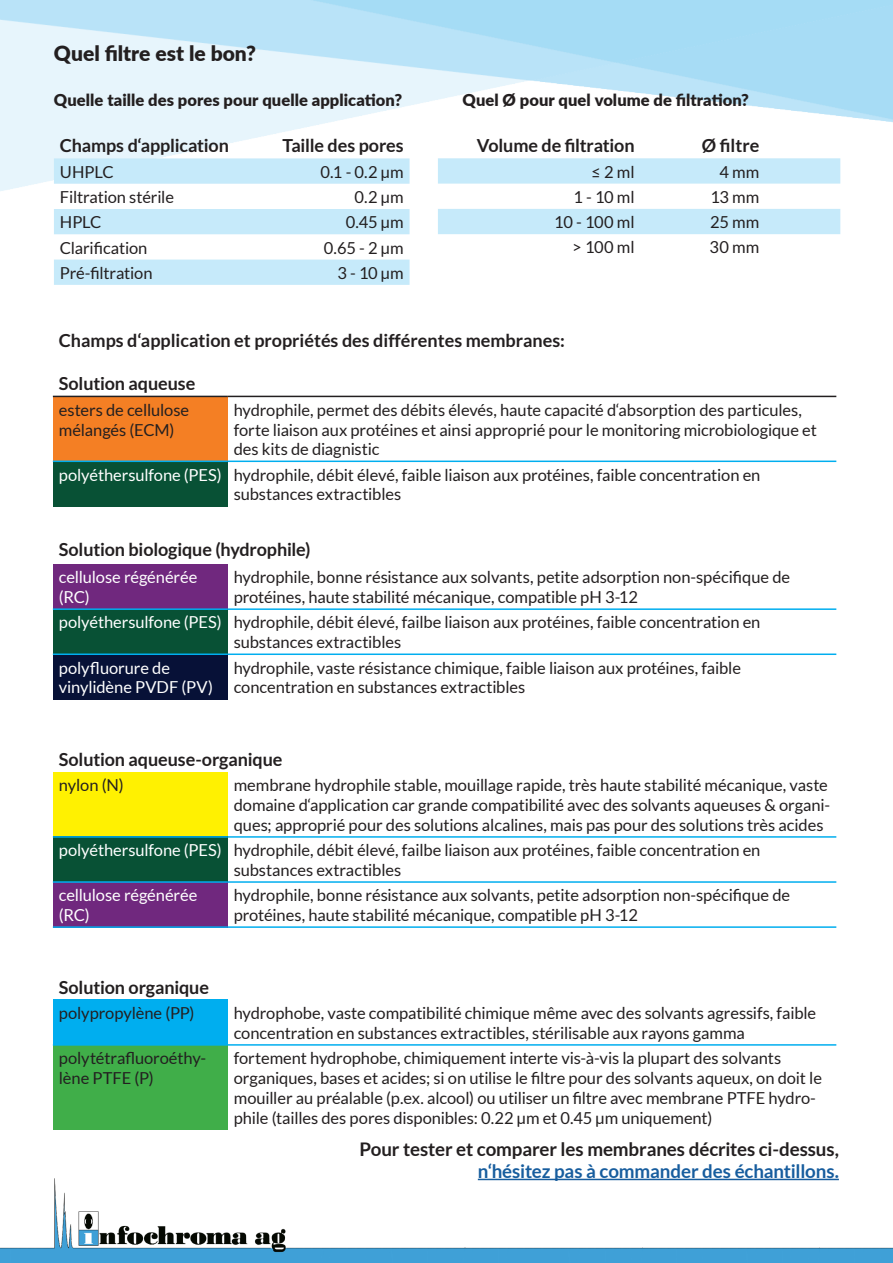
<style>
.page{position:relative;width:893px;height:1263px;background:#fff}
.page>*{position:absolute;margin:0;border:0;box-sizing:border-box;transform-origin:0 0}
.t1{font:800 21px "Lato";color:#231f20}
.t2{font:700 18.75px "Lato";letter-spacing:-.005em;color:#231f20}
.t3{font:700 18.75px "Lato";letter-spacing:-.005em;color:#175d9e}
.t4{font:700 18px "Lato";letter-spacing:-.005em;color:#231f20}
.t5{font:16.5px/19.8px "Lato";letter-spacing:-.005em;color:#231f20}
.t6{font:16.5px/19.8px "Lato";letter-spacing:-.005em;color:#fff}
.t7{font:800 16.5px "Lato";letter-spacing:.005em;color:#231f20}
</style>
<div class="page">
<img style="left:0;top:1178px;width:893px;height:85px">
<svg style="left:54px;top:158px;width:356px;height:127px;fill:#c6eafa"></svg>
<div style="left:53px;top:396px;width:175px;height:65px;background:#f47f24"></div>
<div style="left:53px;top:461px;width:175px;height:45px;background:#085135"></div>
<hr style="left:53px;top:396px;width:175px;height:1px;background:#231f20">
<hr style="left:228px;top:396px;width:608px;height:1px;background:#231f20">
<hr style="left:53px;top:461px;width:175px;height:1px;background:#00aeef">
<hr style="left:228px;top:461px;width:608px;height:1px;background:#00aeef">
<div style="left:53px;top:564px;width:175px;height:45px;background:#70287e"></div>
<div style="left:53px;top:609px;width:175px;height:45px;background:#085135"></div>
<div style="left:53px;top:654px;width:175px;height:45px;background:#071137"></div>
<hr style="left:53px;top:608px;width:175px;height:2px;background:#00aeef">
<hr style="left:228px;top:608px;width:608px;height:2px;background:#00aeef">
<hr style="left:53px;top:653px;width:175px;height:2px;background:#00aeef">
<hr style="left:228px;top:653px;width:608px;height:2px;background:#00aeef">
<div style="left:53px;top:772px;width:175px;height:65px;background:#fff101"></div>
<div style="left:53px;top:837px;width:175px;height:45px;background:#085135"></div>
<div style="left:53px;top:882px;width:175px;height:45px;background:#70287e"></div>
<div style="left:53px;top:1000px;width:175px;height:45px;background:#00aeef"></div>
<div style="left:53px;top:1045px;width:175px;height:84px;background:#40ae49"></div>
<hr style="left:53px;top:836px;width:175px;height:2px;background:#00aeef">
<hr style="left:228px;top:836px;width:608px;height:2px;background:#00aeef">
<hr style="left:53px;top:881px;width:175px;height:2px;background:#00aeef">
<hr style="left:228px;top:881px;width:608px;height:2px;background:#00aeef">
<hr style="left:53px;top:926px;width:175px;height:2px;background:#00aeef">
<hr style="left:228px;top:926px;width:608px;height:2px;background:#00aeef">
<hr style="left:53px;top:1044px;width:175px;height:2px;background:#00aeef">
<hr style="left:228px;top:1044px;width:608px;height:2px;background:#00aeef">
<hr style="left:478px;top:1179px;width:361px;height:1px;background:#175d9e">
<svg style="left:438px;top:158px;width:402px;height:76px"></svg>
<p class="t1" style="left:54px;top:38px;width:203px">Quel filtre est le bon?</p>
<p class="t7" style="left:54px;top:88px;width:350px">Quelle taille des pores pour quelle application?</p>
<p class="t7" style="left:462px;top:88px;width:288px">Quel Ø pour quel volume de filtration?</p>
<p class="t4" style="left:60px;top:136px;width:170px">Champs d‘application</p>
<p class="t4" style="left:282px;top:136px;width:123px">Taille des pores</p>
<p class="t5" style="left:60px;top:162px;width:55px">UHPLC</p>
<p class="t5" style="left:320px;top:162px;width:85px">0.1 - 0.2 µm</p>
<p class="t5" style="left:60px;top:187px;width:116px">Filtration stérile</p>
<p class="t5" style="left:355px;top:187px;width:50px">0.2 µm</p>
<p class="t5" style="left:60px;top:212px;width:43px">HPLC</p>
<p class="t5" style="left:346px;top:212px;width:59px">0.45 µm</p>
<p class="t5" style="left:60px;top:238px;width:89px">Clarification</p>
<p class="t5" style="left:324px;top:238px;width:81px">0.65 - 2 µm</p>
<p class="t5" style="left:60px;top:263px;width:94px">Pré-filtration</p>
<p class="t5" style="left:337px;top:263px;width:68px">3 - 10 µm</p>
<p class="t4" style="left:477px;top:135px;width:159px">Volume de filtration</p>
<p class="t4" style="left:702px;top:135px;width:59px">Ø filtre</p>
<p class="t5" style="left:591px;top:162px;width:45px">≤ 2 ml</p>
<p class="t5" style="left:719px;top:162px;width:41px">4 mm</p>
<p class="t5" style="left:573px;top:187px;width:63px">1 - 10 ml</p>
<p class="t5" style="left:710px;top:187px;width:50px">13 mm</p>
<p class="t5" style="left:554px;top:212px;width:82px">10 - 100 ml</p>
<p class="t5" style="left:710px;top:212px;width:51px">25 mm</p>
<p class="t5" style="left:572px;top:237px;width:64px">&gt; 100 ml</p>
<p class="t5" style="left:710px;top:237px;width:51px">30 mm</p>
<p class="t4" style="left:59px;top:330px;width:508px">Champs d‘application et propriétés des différentes membranes:</p>
<p class="t4" style="left:59px;top:374px;width:138px">Solution aqueuse</p>
<p class="t5" style="left:59px;top:400px;width:132px">esters de cellulose mélangés (ECM)</p>
<p class="t5" style="left:234px;top:400px;width:585px">hydrophile, permet des débits élevés, haute capacité d‘absorption des particules, forte liaison aux protéines et ainsi approprié pour le monitoring microbiologique et des kits de diagnistic</p>
<p class="t6" style="left:59px;top:465px;width:164px">polyéthersulfone (PES)</p>
<p class="t5" style="left:234px;top:465px;width:528px">hydrophile, débit élevé, faible liaison aux protéines, faible concentration en substances extractibles</p>
<p class="t4" style="left:59px;top:539px;width:253px">Solution biologique (hydrophile)</p>
<p class="t6" style="left:59px;top:567px;width:140px">cellulose régénérée (RC)</p>
<p class="t5" style="left:234px;top:567px;width:558px">hydrophile, bonne résistance aux solvants, petite adsorption non-spécifique de protéines, haute stabilité mécanique, compatible pH 3-12</p>
<p class="t6" style="left:59px;top:612px;width:164px">polyéthersulfone (PES)</p>
<p class="t5" style="left:234px;top:612px;width:528px">hydrophile, débit élevé, failbe liaison aux protéines, faible concentration en substances extractibles</p>
<p class="t6" style="left:59px;top:657px;width:156px">polyfluorure de vinylidène PVDF (PV)</p>
<p class="t5" style="left:234px;top:657px;width:509px">hydrophile, vaste résistance chimique, faible liaison aux protéines, faible concentration en substances extractibles</p>
<p class="t4" style="left:59px;top:749px;width:225px">Solution aqueuse-organique</p>
<p class="t5" style="left:59px;top:775px;width:66px">nylon (N)</p>
<p class="t5" style="left:234px;top:775px;width:598px">membrane hydrophile stable, mouillage rapide, très haute stabilité mécanique, vaste domaine d‘application car grande compatibilité avec des solvants aqueuses &amp; organi&shy;ques; approprié pour des solutions alcalines, mais pas pour des solutions très acides</p>
<p class="t6" style="left:59px;top:840px;width:164px">polyéthersulfone (PES)</p>
<p class="t5" style="left:234px;top:840px;width:528px">hydrophile, débit élevé, failbe liaison aux protéines, faible concentration en substances extractibles</p>
<p class="t6" style="left:59px;top:885px;width:140px">cellulose régénérée (RC)</p>
<p class="t5" style="left:234px;top:885px;width:558px">hydrophile, bonne résistance aux solvants, petite adsorption non-spécifique de protéines, haute stabilité mécanique, compatible pH 3-12</p>
<p class="t4" style="left:59px;top:977px;width:152px">Solution organique</p>
<p class="t5" style="left:59px;top:1003px;width:137px">polypropylène (PP)</p>
<p class="t5" style="left:234px;top:1003px;width:584px">hydrophobe, vaste compatibilité chimique même avec des solvants agressifs, faible concentration en substances extractibles, stérilisable aux rayons gamma</p>
<p class="t5" style="left:59px;top:1048px;width:149px">polytétrafluoroéthy&shy;lène PTFE (P)</p>
<p class="t5" style="left:234px;top:1048px;width:590px">fortement hydrophobe, chimiquement interte vis-à-vis la plupart des solvants organiques, bases et acides; si on utilise le filtre pour des solvants aqueux, on doit le mouiller au préalable (p.ex. alcool) ou utiliser un filtre avec membrane PTFE hydro&shy;phile (tailles des pores disponibles: 0.22 µm et 0.45 µm uniquement)</p>
<p class="t2" style="left:359px;top:1138px;width:481px">Pour tester et comparer les membranes décrites ci-dessus,</p>
<p class="t3" style="left:478px;top:1161px;width:363px">n‘hésitez pas à commander des échantillons.</p>
</div>
